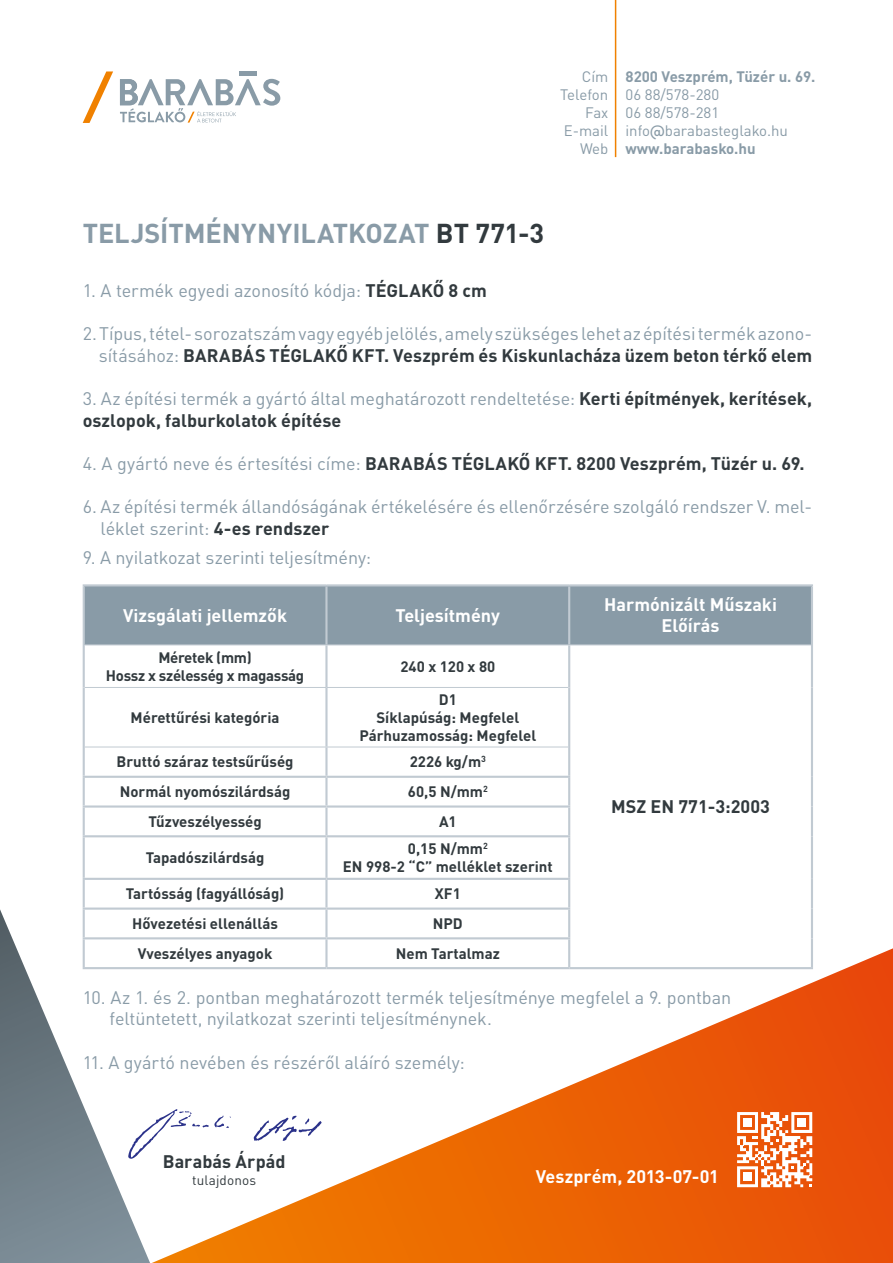
<style>
.page{position:relative;width:893px;height:1263px;background:#fff}
.page>*{position:absolute;margin:0;border:0;box-sizing:border-box;transform-origin:0 0}
.t1{font:700 27px "DIN Pro";color:#899ba7}
.t2{font:18px/21.6px "DIN Pro";letter-spacing:-.005em;color:#899ba7}
.t3{font:700 18px "DIN Pro";color:#323a3e}
.t4{font:700 18px/21.6px "DIN Pro";color:#fff;text-align:center}
.t5{font:700 15px "DIN Pro";color:#323a3e}
.t6{font:15px "DIN Pro";color:#899ba7}
.t7{font:700 15px "DIN Pro";color:#899ba7}
.t8{font:700 15px "DIN Pro";letter-spacing:-.02em;color:#323a3e}
.t9{font:13.5px "DIN Pro";letter-spacing:.01em;color:#323a3e}
.s1{font-family:"Brandon Grotesque";font-weight:500}
.s2{color:#323a3e}
.s3{font-weight:700;color:#323a3e}
.s4{font-weight:400;color:#899ba7}
</style>
<div class="page">
<svg style="left:152px;top:948px;width:741px;height:315px"></svg>
<svg style="left:0;top:909px;width:150px;height:354px"></svg>
<hr style="left:615px;top:0;width:1px;height:157px;background:#f08100">
<svg style="left:737px;top:1112px;width:75px;height:75px"></svg>
<div style="left:743px;top:1118px;width:9px;height:9px;background:#fff"></div>
<div style="left:743px;top:1172px;width:9px;height:9px;background:#fff"></div>
<div style="left:797px;top:1118px;width:9px;height:9px;background:#fff"></div>
<svg style="left:83px;top:71px;width:30px;height:52px"></svg>
<div style="left:239px;top:71px;width:17px;height:5px;background:#899ba7"></div>
<svg style="left:120px;top:79px;width:160px;height:44px"></svg>
<svg style="left:253px;top:1116px;width:69px;height:25px"></svg>
<svg style="left:128px;top:1109px;width:103px;height:50px"></svg>
<div style="left:85px;top:586px;width:726px;height:58px;background:#899ba7"></div>
<svg style="left:85px;top:645px;width:726px;height:322px"></svg>
<hr style="left:83px;top:584px;width:243px;height:2px;background:#c1cad2">
<hr style="left:83px;top:586px;width:2px;height:59px;background:#c1cad2">
<hr style="left:326px;top:584px;width:243px;height:2px;background:#c1cad2">
<hr style="left:325px;top:586px;width:3px;height:58px;background:#c1cad2">
<hr style="left:569px;top:584px;width:244px;height:2px;background:#c1cad2">
<hr style="left:568px;top:586px;width:2px;height:58px;background:#c1cad2">
<hr style="left:811px;top:586px;width:2px;height:59px;background:#c1cad2">
<hr style="left:85px;top:644px;width:241px;height:1px;background:#c1cad2">
<hr style="left:326px;top:644px;width:243px;height:1px;background:#c1cad2">
<hr style="left:83px;top:645px;width:2px;height:42px;background:#c1cad2">
<hr style="left:325px;top:645px;width:3px;height:42px;background:#c1cad2">
<hr style="left:569px;top:644px;width:242px;height:1px;background:#c1cad2">
<hr style="left:568px;top:645px;width:2px;height:42px;background:#c1cad2">
<hr style="left:811px;top:645px;width:2px;height:42px;background:#c1cad2">
<hr style="left:811px;top:687px;width:2px;height:60px;background:#c1cad2">
<hr style="left:811px;top:747px;width:2px;height:30px;background:#c1cad2">
<hr style="left:811px;top:777px;width:2px;height:29px;background:#c1cad2">
<hr style="left:811px;top:806px;width:2px;height:30px;background:#c1cad2">
<hr style="left:811px;top:836px;width:2px;height:43px;background:#c1cad2">
<hr style="left:811px;top:879px;width:2px;height:29px;background:#c1cad2">
<hr style="left:811px;top:908px;width:2px;height:30px;background:#c1cad2">
<hr style="left:811px;top:938px;width:2px;height:29px;background:#c1cad2">
<hr style="left:569px;top:967px;width:244px;height:2px;background:#c1cad2">
<hr style="left:85px;top:687px;width:241px;height:1px;background:#c1cad2">
<hr style="left:326px;top:687px;width:242px;height:1px;background:#c1cad2">
<hr style="left:85px;top:747px;width:241px;height:1px;background:#c1cad2">
<hr style="left:326px;top:747px;width:242px;height:1px;background:#c1cad2">
<hr style="left:83px;top:687px;width:2px;height:60px;background:#c1cad2">
<hr style="left:325px;top:688px;width:3px;height:59px;background:#c1cad2">
<hr style="left:568px;top:687px;width:2px;height:60px;background:#c1cad2">
<hr style="left:83px;top:747px;width:2px;height:29px;background:#c1cad2">
<hr style="left:325px;top:747px;width:3px;height:29px;background:#c1cad2">
<hr style="left:568px;top:747px;width:2px;height:29px;background:#c1cad2">
<hr style="left:83px;top:776px;width:243px;height:2px;background:#c1cad2">
<hr style="left:83px;top:778px;width:2px;height:27px;background:#c1cad2">
<hr style="left:326px;top:776px;width:244px;height:2px;background:#c1cad2">
<hr style="left:325px;top:778px;width:3px;height:27px;background:#c1cad2">
<hr style="left:568px;top:778px;width:2px;height:27px;background:#c1cad2">
<hr style="left:83px;top:805px;width:243px;height:3px;background:#c1cad2">
<hr style="left:83px;top:808px;width:2px;height:27px;background:#c1cad2">
<hr style="left:326px;top:805px;width:244px;height:3px;background:#c1cad2">
<hr style="left:325px;top:808px;width:3px;height:27px;background:#c1cad2">
<hr style="left:568px;top:808px;width:2px;height:27px;background:#c1cad2">
<hr style="left:83px;top:835px;width:243px;height:2px;background:#c1cad2">
<hr style="left:83px;top:837px;width:2px;height:41px;background:#c1cad2">
<hr style="left:326px;top:835px;width:244px;height:2px;background:#c1cad2">
<hr style="left:325px;top:837px;width:3px;height:41px;background:#c1cad2">
<hr style="left:568px;top:837px;width:2px;height:41px;background:#c1cad2">
<hr style="left:83px;top:878px;width:243px;height:2px;background:#c1cad2">
<hr style="left:83px;top:880px;width:2px;height:27px;background:#c1cad2">
<hr style="left:326px;top:878px;width:244px;height:2px;background:#c1cad2">
<hr style="left:325px;top:880px;width:3px;height:27px;background:#c1cad2">
<hr style="left:568px;top:880px;width:2px;height:27px;background:#c1cad2">
<hr style="left:83px;top:907px;width:243px;height:3px;background:#c1cad2">
<hr style="left:83px;top:910px;width:2px;height:27px;background:#c1cad2">
<hr style="left:326px;top:907px;width:244px;height:3px;background:#c1cad2">
<hr style="left:325px;top:910px;width:3px;height:27px;background:#c1cad2">
<hr style="left:568px;top:910px;width:2px;height:27px;background:#c1cad2">
<hr style="left:83px;top:937px;width:243px;height:2px;background:#c1cad2">
<hr style="left:83px;top:939px;width:2px;height:28px;background:#c1cad2">
<hr style="left:326px;top:937px;width:244px;height:2px;background:#c1cad2">
<hr style="left:325px;top:939px;width:3px;height:28px;background:#c1cad2">
<hr style="left:568px;top:939px;width:2px;height:28px;background:#c1cad2">
<hr style="left:83px;top:967px;width:243px;height:2px;background:#c1cad2">
<hr style="left:326px;top:967px;width:243px;height:2px;background:#c1cad2">
<p class="t6" style="left:582px;top:65px;width:28px">Cím</p>
<p class="t6" style="left:560px;top:83px;width:50px">Telefon</p>
<p class="t6" style="left:585px;top:101px;width:25px">Fax</p>
<p class="t6" style="left:564px;top:119px;width:46px">E-mail</p>
<p class="t6" style="left:580px;top:137px;width:30px">Web</p>
<p class="t7" style="left:625px;top:64px;width:192px">8200 Veszprém, Tüzér u. 69.</p>
<p class="t6" style="left:625px;top:83px;width:95px">06 88/578-280</p>
<p class="t6" style="left:625px;top:101px;width:95px">06 88/578-281</p>
<p class="t6" style="left:625px;top:119px;width:164px">info<span class="s1">@</span>barabasteglako.hu</p>
<p class="t7" style="left:625px;top:136px;width:132px">www.barabasko.hu</p>
<p class="t1" style="left:83px;top:210px;width:463px">TELJSÍTMÉNYNYILATKOZAT <span class="s2">BT 771-3</span></p>
<p class="t2" style="left:83px;top:278px;width:406px">1. A termék egyedi azonosító kódja: <span class="s3">TÉGLAKŐ 8 cm</span></p>
<p class="t2" style="left:83px;top:321px;width:731px;text-align:right">2. Típus, tétel- sorozatszám vagy egyéb jelölés, amely szükséges lehet az építési termék azono&shy;sításához: <span class="s3">BARABÁS TÉGLAKŐ KFT. Veszprém és Kiskunlacháza üzem beton térkő elem</span></p>
<p class="t2" style="left:83px;top:386px;width:731px">3. Az építési termék a gyártó által meghatározott rendeltetése: <span class="s3">Kerti építmények, kerítések, oszlopok, falburkolatok építése</span></p>
<p class="t3" style="left:83px;top:448px;width:723px"><span class="s4">4. A gyártó neve és értesítési címe:</span> BARABÁS TÉGLAKŐ KFT. 8200 Veszprém, Tüzér u. 69.</p>
<p class="t2" style="left:101px;top:494px;width:713px;text-indent:-18px">6. Az építési termék állandóságának értékelésére és ellenőrzésére szolgáló rendszer V. mel&shy;léklet szerint: <span class="s3">4-es rendszer</span></p>
<p class="t2" style="left:83px;top:545px;width:290px">9. A nyilatkozat szerinti teljesítmény:</p>
<p class="t4" style="left:123px;top:602px;width:165px">Vizsgálati jellemzők</p>
<p class="t4" style="left:396px;top:602px;width:106px">Teljesítmény</p>
<p class="t4" style="left:604px;top:591px;width:174px">Harmónizált Műszaki<br>Előírás</p>
<p class="t8" style="left:158px;top:645px;width:95px">Méretek (mm)</p>
<p class="t8" style="left:106px;top:663px;width:200px">Hossz x szélesség x magasság</p>
<p class="t5" style="left:400px;top:654px;width:96px">240 x 120 x 80</p>
<p class="t5" style="left:131px;top:705px;width:150px">Mérettűrési kategória</p>
<p class="t5" style="left:439px;top:687px;width:20px">D1</p>
<p class="t5" style="left:376px;top:705px;width:144px">Síklapúság: Megfelel</p>
<p class="t5" style="left:359px;top:723px;width:178px">Párhuzamosság: Megfelel</p>
<p class="t5" style="left:117px;top:749px;width:179px">Bruttó száraz testsűrűség</p>
<p class="t5" style="left:410px;top:749px;width:78px">2226 kg/m<sup>3</sup></p>
<p class="t5" style="left:120px;top:779px;width:172px">Normál nyomószilárdság</p>
<p class="t5" style="left:408px;top:779px;width:81px">60,5 N/mm<sup>2</sup></p>
<p class="t5" style="left:148px;top:809px;width:115px">Tűzveszélyesség</p>
<p class="t5" style="left:439px;top:809px;width:19px">A1</p>
<p class="t5" style="left:146px;top:845px;width:120px">Tapadószilárdság</p>
<p class="t5" style="left:408px;top:836px;width:81px">0,15 N/mm<sup>2</sup></p>
<p class="t5" style="left:343px;top:854px;width:211px">EN 998-2 “C” melléklet szerint</p>
<p class="t3" style="left:611px;top:791px;width:160px">MSZ EN 771-3:2003</p>
<p class="t5" style="left:126px;top:881px;width:160px">Tartósság (fagyállóság)</p>
<p class="t5" style="left:435px;top:881px;width:28px">XF1</p>
<p class="t5" style="left:132px;top:911px;width:147px">Hővezetési ellenállás</p>
<p class="t5" style="left:433px;top:911px;width:31px">NPD</p>
<p class="t5" style="left:138px;top:941px;width:136px">Vveszélyes anyagok</p>
<p class="t5" style="left:396px;top:941px;width:106px">Nem Tartalmaz</p>
<p class="t2" style="left:110px;top:985px;width:623px;text-indent:-27px">10. Az 1. és 2. pontban meghatározott termék teljesítménye megfelel a 9. pontban feltüntetett, nyilatkozat szerinti teljesítménynek.</p>
<p class="t2" style="left:83px;top:1049px;width:384px">11. A gyártó nevében és részéről aláíró személy:</p>
<p class="t3" style="left:163px;top:1147px;width:124px">Barabás Árpád</p>
<p class="t9" style="left:192px;top:1169px;width:66px">tulajdonos</p>
<p class="t4" style="left:536px;top:1164px;width:185px">Veszprém, 2013-07-01</p>
</div>
